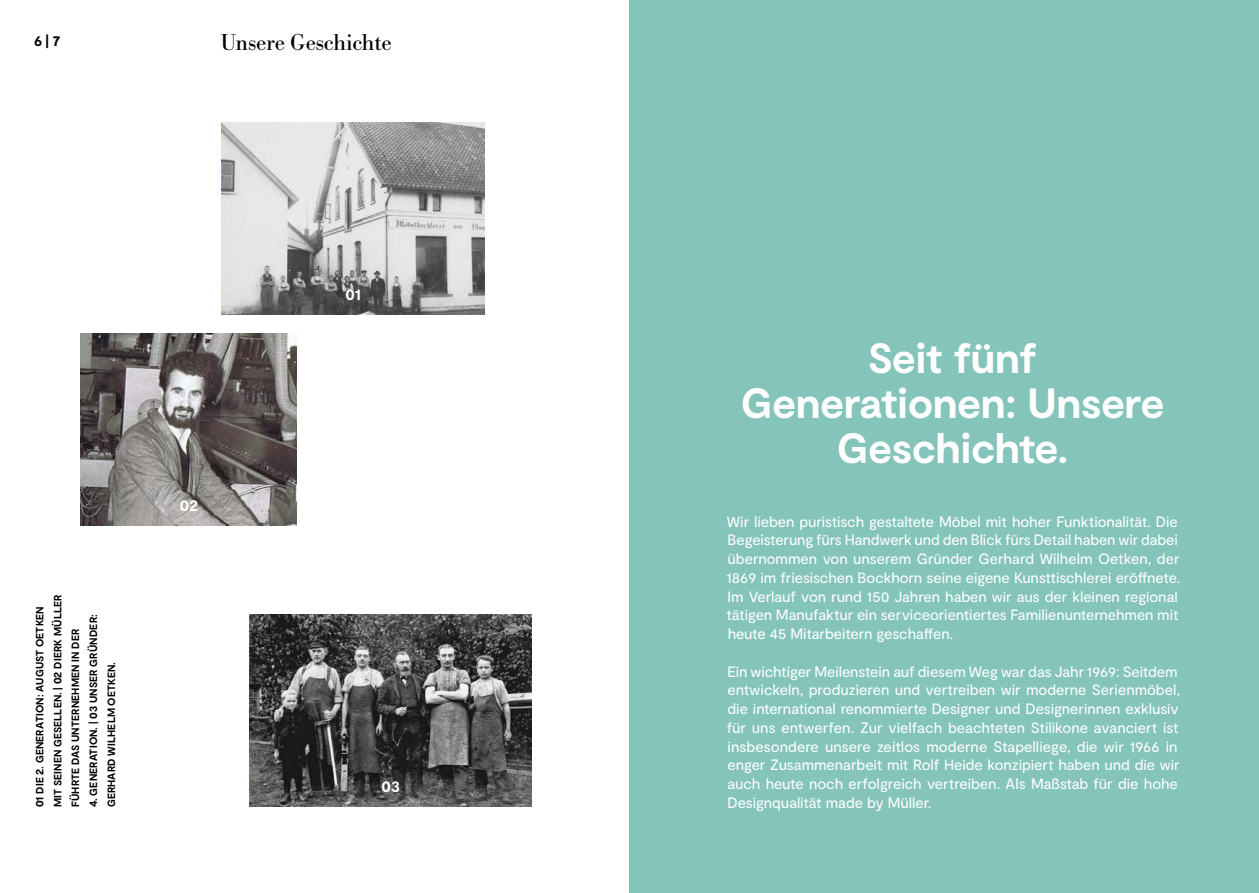
<style>
.page{position:relative;width:1259px;height:893px;background:#fff}
.page>*{position:absolute;margin:0;border:0;box-sizing:border-box;transform-origin:0 0}
.t1{font:700 42.3px/45px "Moderat";letter-spacing:-.005em;color:#fff;text-align:center}
.t2{font:24px "Bodoni URW";letter-spacing:-.005em;color:#000}
.t3{font:15px/18.8px "Moderat";letter-spacing:-.005em;color:#fff}
.t4{font:700 15px "Moderat";color:#fff}
.t5{font:700 15px "Moderat";color:#000}
.t6{font:700 10.5px/18px "Moderat";letter-spacing:.02em;color:#000}
</style>
<div class="page">
<img style="left:81px;top:333px;width:216px;height:192px">
<svg style="left:250px;top:614px;width:281px;height:193px;background:#525253"></svg>
<svg style="left:222px;top:122px;width:262px;height:193px;background:#b3b3b4"></svg>
<div style="left:629px;top:0;width:630px;height:893px;background:#84c4ba"></div>
<p class="t5" style="left:34px;top:31px;width:28px">6 | 7</p>
<h2 class="t2" style="left:221px;top:28px;width:172px">Unsere Geschichte</h2>
<p class="t6" style="left:31px;top:807px;width:214px;rotate:-90deg">01 DIE 2. GENERATION: AUGUST OETKEN<br>MIT SEINEN GESELLEN. | 02 DIERK MÜLLER<br>FÜHRTE DAS UNTERNEHMEN IN DER</p>
<p class="t6" style="left:85px;top:807px;width:195px;rotate:-90deg">4. GENERATION. | 03 UNSER GRÜNDER:<br>GERHARD WILHELM OETKEN.</p>
<p class="t4" style="left:180px;top:497px;width:20px">02</p>
<p class="t4" style="left:345px;top:286px;width:17px">01</p>
<p class="t4" style="left:381px;top:778px;width:20px">03</p>
<h1 class="t1" style="left:741px;top:337px;width:425px">Seit fünf<br>Generationen: Unsere<br>Geschichte.</h1>
<p class="t3" style="left:726px;top:512px;width:455px">Wir lieben puristisch gestaltete Möbel mit hoher Funktionalität. Die Begeisterung fürs Handwerk und den Blick fürs Detail haben wir dabei übernommen von unserem Gründer Gerhard Wilhelm Oetken, der 1869 im friesischen Bockhorn seine eigene Kunsttischlerei eröffnete.<br>Im Verlauf von rund 150 Jahren haben wir aus der kleinen regional tätigen Manufaktur ein serviceorientiertes Familienunternehmen mit heute 45 Mitarbeitern geschaffen.</p>
<p class="t3" style="left:727px;top:662px;width:455px">Ein wichtiger Meilenstein auf diesem Weg war das Jahr 1969: Seitdem entwickeln, produzieren und vertreiben wir moderne Serienmöbel, die international renommierte Designer und Designerinnen exklusiv für uns entwerfen. Zur vielfach beachteten Stilikone avanciert ist insbesondere unsere zeitlos moderne Stapelliege, die wir 1966 in enger Zusammenarbeit mit Rolf Heide konzipiert haben und die wir auch heute noch erfolgreich vertreiben. Als Maßstab für die hohe Designqualität made by Müller.</p>
</div>
